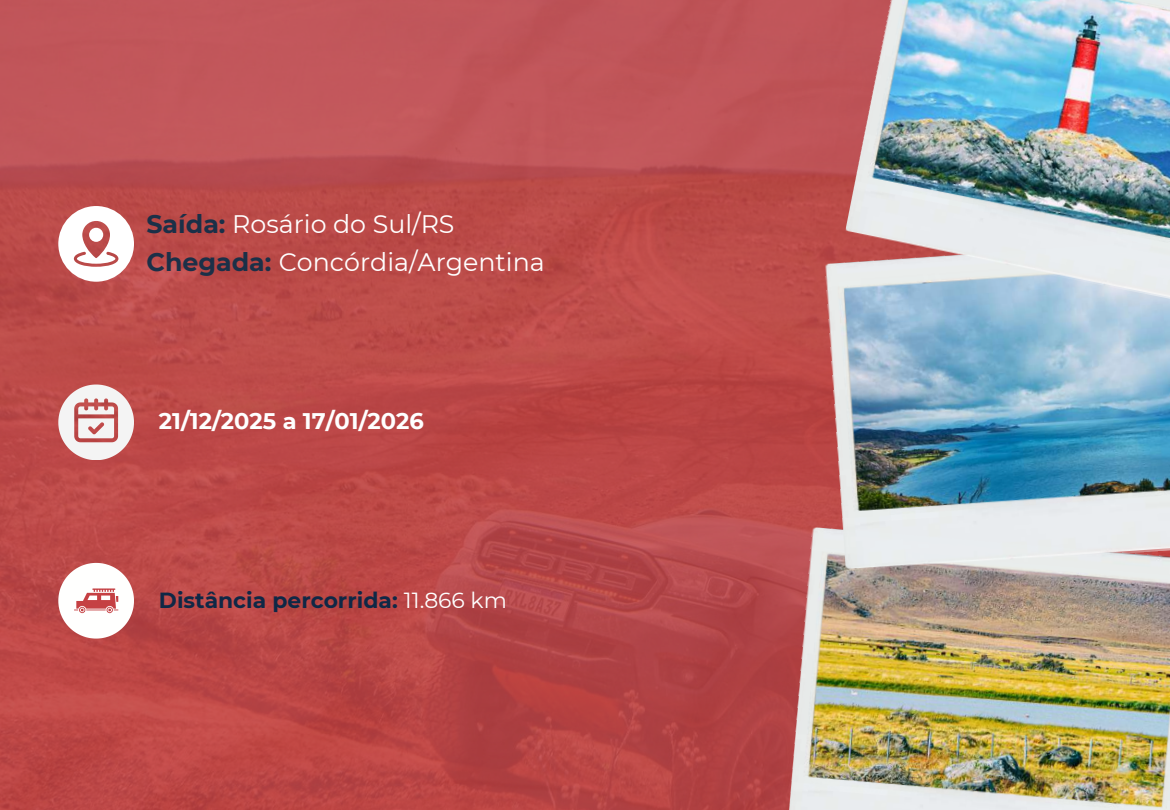
<style>
.page{position:relative;width:1170px;height:810px;background:#fff}
.page>*{position:absolute;margin:0;border:0;box-sizing:border-box;transform-origin:0 0}
.t1{font:25.35px/37.8px "Montserrat";color:#fff}
.t2{font:700 22.5px "Montserrat";color:#fff}
.t3{font:700 21.9px "Montserrat";color:#0f2846}
.s1{font-weight:700;color:#1b3048}
.s2{font-weight:400;color:#fff}
</style>
<div class="page">
<img style="left:0;top:0;width:845px;height:810px">
<img style="left:787px;top:527px;width:383px;height:283px">
<img style="left:825px;top:237px;width:345px;height:336px">
<img style="left:845px;top:0;width:325px;height:310px">
<svg style="left:58px;top:563px;width:76px;height:75px"></svg>
<svg style="left:58px;top:385px;width:76px;height:75px"></svg>
<svg style="left:58px;top:206px;width:76px;height:75px"></svg>
<p class="t1" style="left:146px;top:205px;width:400px"><span class="s1">Saída:</span> Rosário do Sul/RS<br><span class="s1">Chegada:</span> Concórdia/Argentina</p>
<p class="t2" style="left:159px;top:407px;width:266px">21/12/2025 a 17/01/2026</p>
<p class="t3" style="left:159px;top:587px;width:349px">Distância percorrida: <span class="s2">11.866 km</span></p>
</div>
